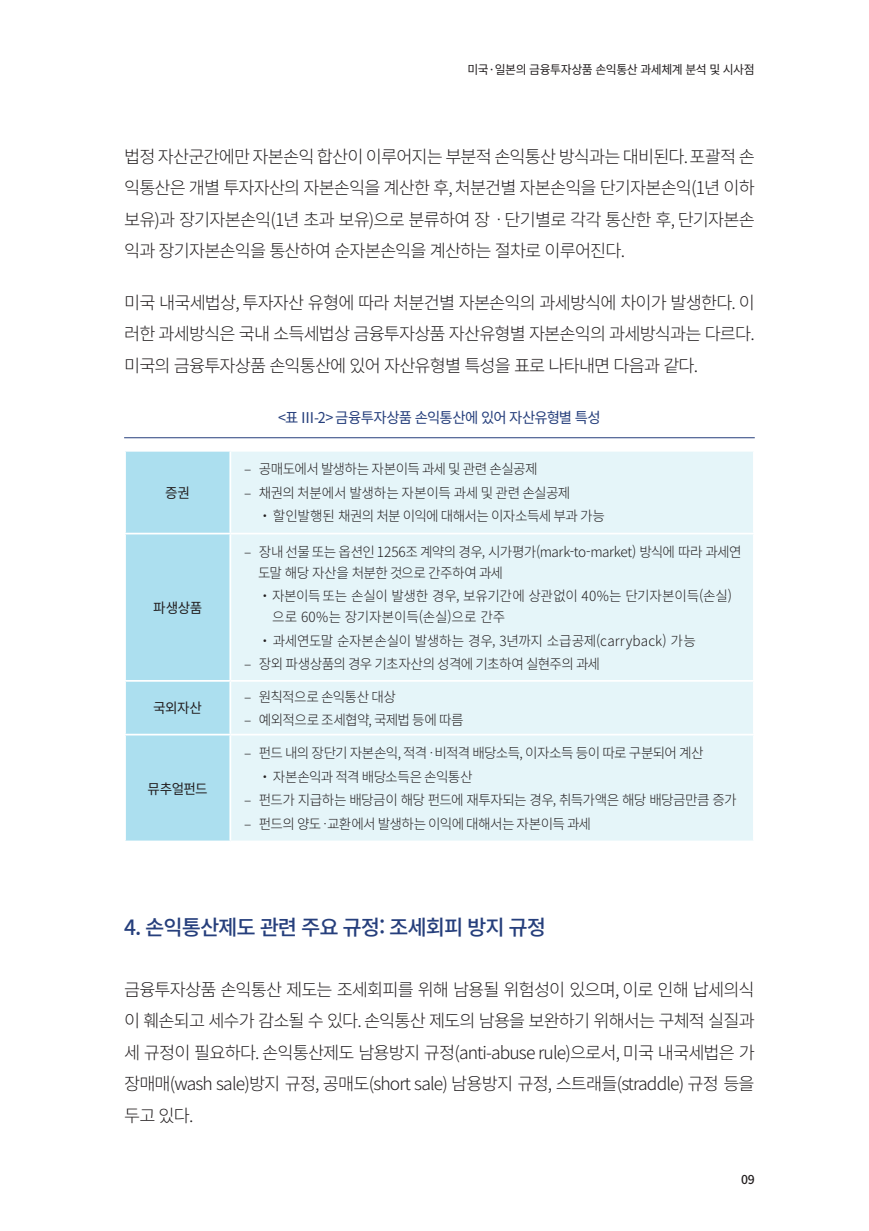
<style>
.page{position:relative;width:869px;height:1231px;background:#fff}
.page>*{position:absolute;margin:0;border:0;box-sizing:border-box;transform-origin:0 0}
.t1{font:500 21px "Noto Sans CJ Kkr";letter-spacing:-.05em;color:#263f7c}
.t2{font:300 17.5px/31.5px "Noto Sans CJ Kkr";letter-spacing:-.05em;color:#231f20;text-align:justify}
.t3{font:14.88px "Noto Sans CJ Kkr";letter-spacing:-.045em;color:#263f7c}
.t4{font:300 14px/23.4px "Noto Sans CJ Kkr";letter-spacing:-.035em;color:#231f20}
.t5{font:300 14px/21px "Noto Sans CJ Kkr";letter-spacing:-.015em;color:#231f20}
.t6{font:300 14px "Noto Sans CJ Kkr";letter-spacing:-.01em;color:#231f20}
.t7{font:14px "Noto Sans CJ Kkr";letter-spacing:-.04em;color:#231f20}
.t8{font:12.25px "Noto Sans CJ Kkr";letter-spacing:-.035em;color:#231f20}
.t9{font:500 12.25px "Noto Sans CJ Kkr";color:#231f20}
.s1{color:#fff}
</style>
<div class="page">
<hr style="left:124px;top:437px;width:630px;height:1px;background:#263f7c">
<div style="left:126px;top:451px;width:103px;height:389px;background:#acdfef"></div>
<div style="left:231px;top:452px;width:521px;height:388px;background:#e5f5f9"></div>
<hr style="left:124px;top:532px;width:106px;height:2px;background:#fff">
<hr style="left:230px;top:532px;width:524px;height:2px;background:#fff">
<hr style="left:124px;top:680px;width:106px;height:1px;background:#fff">
<hr style="left:230px;top:680px;width:524px;height:1px;background:#fff">
<hr style="left:124px;top:733px;width:106px;height:2px;background:#fff">
<hr style="left:230px;top:733px;width:524px;height:2px;background:#fff">
<p class="t8" style="left:467px;top:63px;width:289px">미국·일본의 금융투자상품 손익통산 과세체계 분석 및 시사점</p>
<p class="t2" style="left:124px;top:141px;width:632px">법정 자산군간에만 자본손익 합산이 이루어지는 부분적 손익통산 방식과는 대비된다.포괄적 손 익통산은 개별 투자자산의 자본손익을 계산한 후, 처분건별 자본손익을 단기자본손익(1년 이하 보유)과 장기자본손익(1년 초과 보유)으로 분류하여 장ㆍ단기별로 각각 통산한 후, 단기자본손 익과 장기자본손익을 통산하여 순자본손익을 계산하는 절차로 이루어진다.</p>
<p class="t2" style="left:124px;top:287px;width:632px">미국 내국세법상, 투자자산 유형에 따라 처분건별 자본손익의 과세방식에 차이가 발생한다. 이 러한 과세방식은 국내 소득세법상 금융투자상품 자산유형별 자본손익의 과세방식과는 다르다. 미국의 금융투자상품 손익통산에 있어 자산유형별 특성을 표로 나타내면 다음과 같다.</p>
<p class="t3" style="left:278px;top:409px;width:324px">&lt;표 Ⅲ-2&gt; 금융투자상품 손익통산에 있어 자산유형별 특성</p>
<p class="t7" style="left:165px;top:484px;width:26px">증권</p>
<p class="t7" style="left:153px;top:599px;width:50px">파생상품</p>
<p class="t7" style="left:153px;top:700px;width:50px">국외자산</p>
<p class="t7" style="left:147px;top:780px;width:62px">뮤추얼펀드</p>
<p class="t4" style="left:244px;top:457px;width:295px">– 공매도에서 발생하는 자본이득 과세 및 관련 손실공제</p>
<p class="t4" style="left:258px;top:481px;width:348px;text-indent:-14px">– 채권의 처분에서 발생하는 자본이득 과세 및 관련 손실공제・할인발행된 채권의 처분 이익에 대해서는 이자소득세 부과 가능</p>
<p class="t4" style="left:258px;top:541px;width:484px;line-height:21px;text-indent:-14px">– 장내 선물 또는 옵션인 1256조 계약의 경우, 시가평가(mark-to-market) 방식에 따라 과세연 도말 해당 자산을 처분한 것으로 간주하여 과세</p>
<p class="t5" style="left:272px;top:585px;width:461px;text-indent:-14px">・자본이득 또는 손실이 발생한 경우, 보유기간에 상관없이 40%는 단기자본이득(손실) 으로 60%는 장기자본이득(손실)으로 간주</p>
<p class="t6" style="left:258px;top:632px;width:439px">・과세연도말 순자본손실이 발생하는 경우, 3년까지 소급공제(carryback) 가능</p>
<p class="t4" style="left:244px;top:652px;width:357px">– 장외 파생상품의 경우 기초자산의 성격에 기초하여 실현주의 과세</p>
<p class="t4" style="left:244px;top:685px;width:153px">– 원칙적으로 손익통산 대상</p>
<p class="t4" style="left:244px;top:708px;width:221px">– 예외적으로 조세협약, 국제법 등에 따름</p>
<p class="t4" style="left:258px;top:741px;width:447px;text-indent:-14px">– 펀드 내의 장단기 자본손익, 적격ㆍ비적격 배당소득, 이자소득 등이 따로 구분되어 계산・자본손익과 적격 배당소득은 손익통산</p>
<p class="t4" style="left:244px;top:788px;width:494px">– 펀드가 지급하는 배당금이 해당 펀드에 재투자되는 경우, 취득가액은 해당 배당금만큼 증가</p>
<p class="t4" style="left:244px;top:812px;width:348px">– 펀드의 양도ㆍ교환에서 발생하는 이익에 대해서는 자본이득 과세</p>
<p class="t1" style="left:124px;top:914px;width:439px">4. 손익통산제도 관련 주요 규정: 조세회피 방지 규정<span class="s1">...</span></p>
<p class="t2" style="left:124px;top:973px;width:632px">금융투자상품 손익통산 제도는 조세회피를 위해 남용될 위험성이 있으며, 이로 인해 납세의식 이 훼손되고 세수가 감소될 수 있다. 손익통산 제도의 남용을 보완하기 위해서는 구체적 실질과 세 규정이 필요하다. 손익통산제도 남용방지 규정(anti-abuse rule)으로서, 미국 내국세법은 가 장매매(wash sale)방지 규정, 공매도(short sale) 남용방지 규정, 스트래들(straddle) 규정 등을 두고 있다.</p>
<p class="t9" style="left:740px;top:1172px;width:15px">09</p>
</div>
